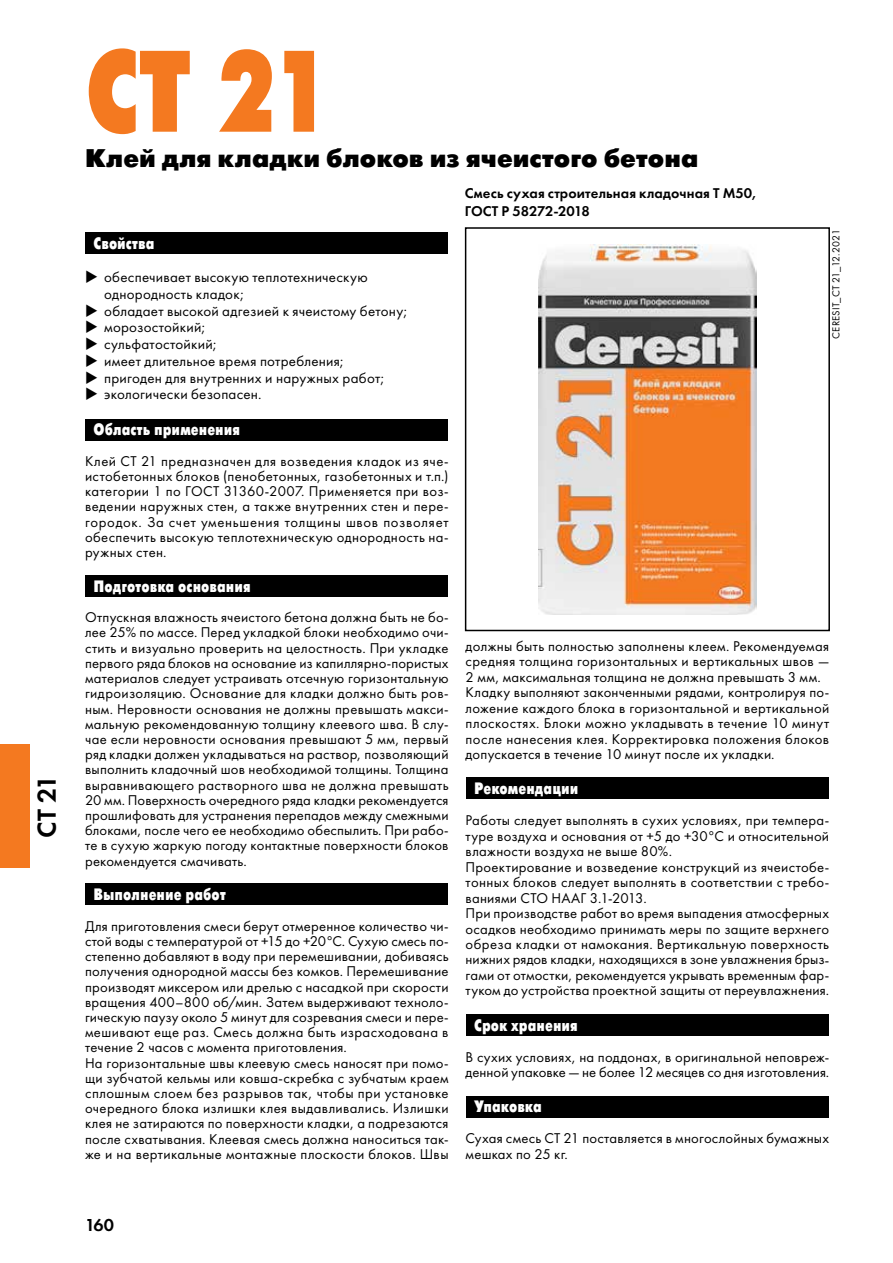
<style>
.page{position:relative;width:893px;height:1263px;background:#fff}
.page>*{position:absolute;margin:0;border:0;box-sizing:border-box;transform-origin:0 0}
.t1{font:115.5px "Futura Futuris Cond Extra Bold C";color:#f47920}
.t2{font:27px "Futura New Demi";color:#000}
.t3{font:25.5px "Futura Futuris Black C";color:#000}
.t4{font:18px "Futura New Demi";color:#000}
.t5{font:16.5px "Futura Futuris Cond Extra Bold C";color:#fff}
.t6{font:15px/16.6px "Futura Book C";letter-spacing:.015em;color:#000}
.t7{font:14.7px/15.1px "Futura Book C";letter-spacing:.015em;color:#000}
.t8{font:14.7px/17.7px "Futura New Demi";letter-spacing:.005em;color:#000}
.t9{font:10.5px "Futura Book C";letter-spacing:.015em;color:#000}
</style>
<div class="page">
<div style="left:85px;top:232px;width:363px;height:22px;background:#000"></div>
<div style="left:85px;top:419px;width:363px;height:22px;background:#000"></div>
<div style="left:85px;top:575px;width:363px;height:22px;background:#000"></div>
<div style="left:85px;top:883px;width:363px;height:22px;background:#000"></div>
<div style="left:466px;top:777px;width:362px;height:22px;background:#000"></div>
<div style="left:466px;top:1014px;width:362px;height:22px;background:#000"></div>
<div style="left:466px;top:1095px;width:362px;height:22px;background:#000"></div>
<div style="left:0;top:744px;width:30px;height:124px;background:#f47920"></div>
<img style="left:539px;top:244px;width:217px;height:370px">
<div style="left:465px;top:227px;width:365px;height:404px;border:2px solid #000"></div>
<h2 class="t2" style="left:30px;top:838px;width:65px;rotate:-90deg">CT 21</h2>
<h1 class="t1" style="left:85px;top:29px;width:251px">CT 21</h1>
<h3 class="t3" style="left:85px;top:145px;width:615px">Клей для кладки блоков из ячеистого бетона</h3>
<p class="t8" style="left:465px;top:184px;width:293px">Смесь сухая строительная кладочная T M50,<br>ГОСТ Р 58272-2018</p>
<p class="t5" style="left:94px;top:234px;width:62px">Свойства</p>
<p class="t6" style="left:104px;top:269px;width:305px">обеспечивает высокую теплотехническую однородность кладок;<br>обладает высокой адгезией к ячеистому бетону; морозостойкий;<br>сульфатостойкий;<br>имеет длительное время потребления;<br>пригоден для внутренних и наружных работ; экологически безопасен.</p>
<p class="t5" style="left:94px;top:421px;width:148px">Область применения</p>
<p class="t7" style="left:85px;top:454px;width:365px;text-align:justify">Клей CT 21 предназначен для возведения кладок из яче&shy;истобетонных блоков (пенобетонных, газобетонных и т.п.) категории 1 по ГОСТ 31360-2007. Применяется при воз&shy;ведении наружных стен, а также внутренних стен и пере&shy;городок. За счет уменьшения толщины швов позволяет обеспечить высокую теплотехническую однородность на&shy;ружных стен.</p>
<p class="t5" style="left:94px;top:577px;width:159px">Подготовка основания</p>
<p class="t7" style="left:85px;top:610px;width:365px;text-align:justify">Отпускная влажность ячеистого бетона должна быть не бо&shy;лее 25% по массе. Перед укладкой блоки необходимо очи&shy;стить и визуально проверить на целостность. При укладке первого ряда блоков на основание из капиллярно-пористых материалов следует устраивать отсечную горизонтальную гидроизоляцию. Основание для кладки должно быть ров&shy;ным. Неровности основания не должны превышать макси&shy;мальную рекомендованную толщину клеевого шва. В слу&shy;чае если неровности основания превышают 5 мм, первый ряд кладки должен укладываться на раствор, позволяющий выполнить кладочный шов необходимой толщины. Толщина выравнивающего растворного шва не должна превышать 20 мм. Поверхность очередного ряда кладки рекомендуется прошлифовать для устранения перепадов между смежными блоками, после чего ее необходимо обеспылить. При рабо&shy;те в сухую жаркую погоду контактные поверхности блоков рекомендуется смачивать.</p>
<p class="t5" style="left:94px;top:886px;width:134px">Выполнение работ</p>
<p class="t7" style="left:85px;top:918px;width:365px">Для приготовления смеси берут отмеренное количество чи&shy;стой воды с температурой от +15 до +20°С. Сухую смесь по&shy;степенно добавляют в воду при перемешивании, добиваясь получения однородной массы без комков. Перемешивание производят миксером или дрелью с насадкой при скорости вращения 400–800 об/мин. Затем выдерживают техноло&shy;гическую паузу около 5 минут для созревания смеси и пере&shy;мешивают еще раз. Смесь должна быть израсходована в течение 2 часов с момента приготовления.<br>На горизонтальные швы клеевую смесь наносят при помо&shy;щи зубчатой кельмы или ковша-скребка с зубчатым краем сплошным слоем без разрывов так, чтобы при установке очередного блока излишки клея выдавливались. Излишки клея не затираются по поверхности кладки, а подрезаются после схватывания. Клеевая смесь должна наноситься так&shy;же и на вертикальные монтажные плоскости блоков. Швы</p>
<p class="t9" style="left:830px;top:339px;width:111px;rotate:-90deg">CERESIT_CT 21_12.2021</p>
<p class="t7" style="left:466px;top:638px;width:365px">должны быть полностью заполнены клеем. Рекомендуемая средняя толщина горизонтальных и вертикальных швов — 2 мм, максимальная толщина не должна превышать 3 мм.<br>Кладку выполняют законченными рядами, контролируя по&shy;ложение каждого блока в горизонтальной и вертикальной плоскостях. Блоки можно укладывать в течение 10 минут после нанесения клея. Корректировка положения блоков допускается в течение 10 минут после их укладки.</p>
<p class="t5" style="left:474px;top:780px;width:106px">Рекомендации</p>
<p class="t7" style="left:466px;top:813px;width:365px">Работы следует выполнять в сухих условиях, при темпера&shy;туре воздуха и основания от +5 до +30°C и относительной влажности воздуха не выше 80%.<br>Проектирование и возведение конструкций из ячеистобе&shy;тонных блоков следует выполнять в соответствии с требо&shy;ваниями СТО НААГ 3.1-2013.<br>При производстве работ во время выпадения атмосферных осадков необходимо принимать меры по защите верхнего обреза кладки от намокания. Вертикальную поверхность нижних рядов кладки, находящихся в зоне увлажнения брыз&shy;гами от отмостки, рекомендуется укрывать временным фар&shy;туком до устройства проектной защиты от переувлажнения.</p>
<p class="t5" style="left:474px;top:1016px;width:105px">Срок хранения</p>
<p class="t7" style="left:466px;top:1049px;width:365px">В сухих условиях, на поддонах, в оригинальной неповреж&shy;денной упаковке — не более 12 месяцев со дня изготовления.</p>
<p class="t5" style="left:474px;top:1098px;width:69px">Упаковка</p>
<p class="t7" style="left:466px;top:1131px;width:365px">Сухая смесь CT 21 поставляется в многослойных бумажных мешках по 25 кг.</p>
<p class="t4" style="left:85px;top:1214px;width:31px">160</p>
</div>
